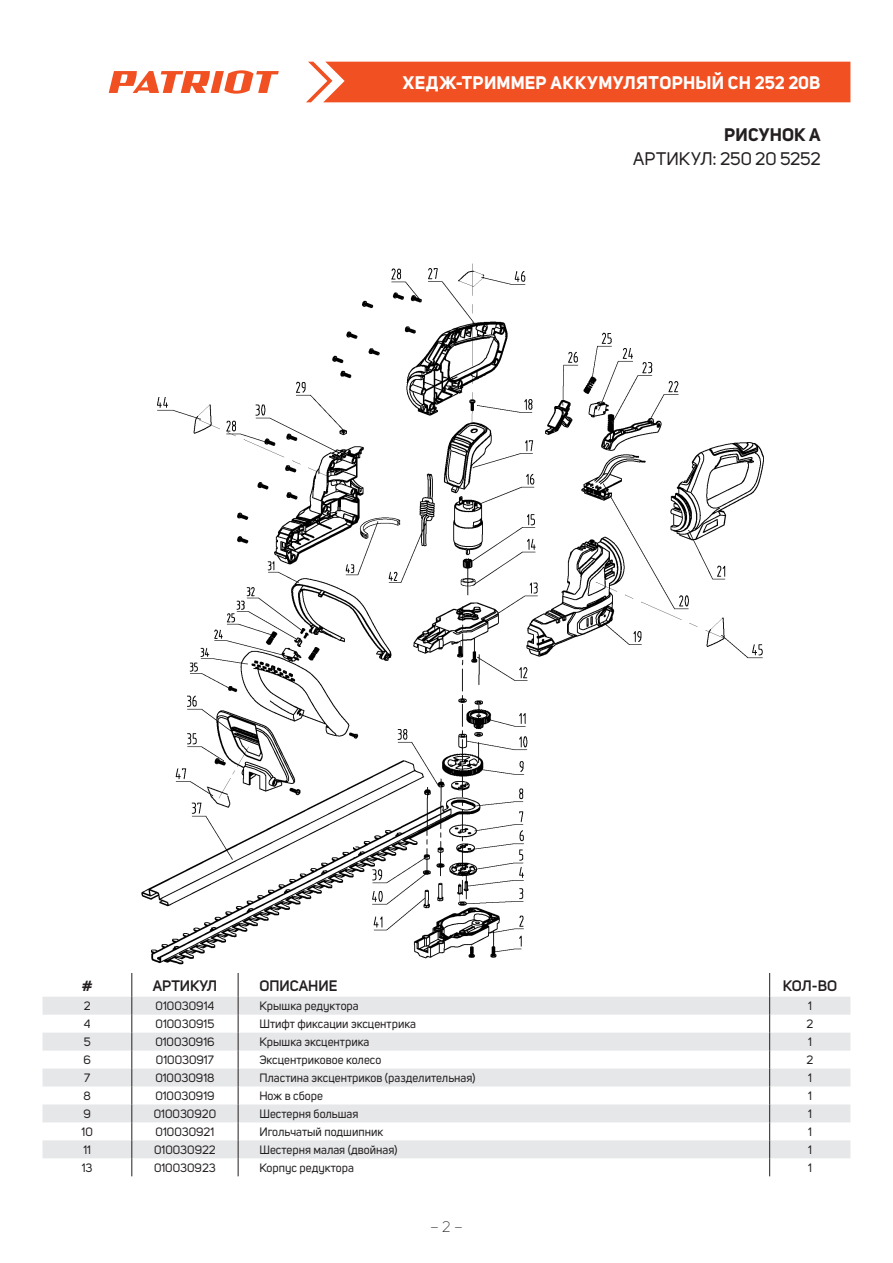
<style>
.page{position:relative;width:893px;height:1263px;background:#fff}
.page>*{position:absolute;margin:0;border:0;box-sizing:border-box;transform-origin:0 0}
.t1{font:700 18px "Uni Sans";letter-spacing:.02em;color:#fff}
.t2{font:18px "Uni Sans";letter-spacing:-.005em;color:#231f20}
.t3{font:700 18px "Uni Sans";letter-spacing:.01em;color:#231f20}
.t4{font:600 15px "Uni Sans";color:#231f20}
.t5{font:300 15px "Uni Sans";color:#231f20}
.t6{font:12px "Uni Sans";color:#231f20}
</style>
<div class="page">
<div style="left:306px;top:62px;width:544px;height:40px;background:#f15122"></div>
<svg style="left:109px;top:70px;width:170px;height:24px"></svg>
<svg style="left:43px;top:997px;width:807px;height:161px;fill:#e6e7e9"></svg>
<svg style="left:131px;top:973px;width:1px;height:203px"></svg>
<svg style="left:238px;top:973px;width:1px;height:203px"></svg>
<svg style="left:769px;top:973px;width:1px;height:203px"></svg>
<img style="left:141px;top:264px;width:623px;height:701px">
<h1 class="t1" style="left:403px;top:72px;width:419px">ХЕДЖ-ТРИММЕР АККУМУЛЯТОРНЫЙ CH 252 20B</h1>
<h1 class="t3" style="left:724px;top:123px;width:98px">РИСУНОК A</h1>
<h1 class="t2" style="left:633px;top:148px;width:189px">АРТИКУЛ: 250 20 5252</h1>
<p class="t4" style="left:82px;top:976px;width:12px">#</p>
<p class="t4" style="left:153px;top:976px;width:66px">АРТИКУЛ</p>
<p class="t4" style="left:259px;top:976px;width:80px">ОПИСАНИЕ</p>
<p class="t4" style="left:783px;top:976px;width:56px">КОЛ-ВО</p>
<p class="t6" style="left:84px;top:999px;width:8px">2</p>
<p class="t6" style="left:156px;top:999px;width:60px">010030914</p>
<p class="t6" style="left:259px;top:999px;width:101px">Крышка редуктора</p>
<p class="t6" style="left:808px;top:999px;width:5px">1</p>
<p class="t6" style="left:84px;top:1017px;width:8px">4</p>
<p class="t6" style="left:156px;top:1017px;width:60px">010030915</p>
<p class="t6" style="left:259px;top:1017px;width:158px">Штифт фиксации эксцентрика</p>
<p class="t6" style="left:807px;top:1017px;width:8px">2</p>
<p class="t6" style="left:84px;top:1035px;width:8px">5</p>
<p class="t6" style="left:155px;top:1035px;width:61px">010030916</p>
<p class="t6" style="left:259px;top:1035px;width:111px">Крышка эксцентрика</p>
<p class="t6" style="left:808px;top:1035px;width:5px">1</p>
<p class="t6" style="left:83px;top:1053px;width:9px">6</p>
<p class="t6" style="left:156px;top:1053px;width:59px">010030917</p>
<p class="t6" style="left:259px;top:1053px;width:124px">Эксцентриковое колесо</p>
<p class="t6" style="left:807px;top:1053px;width:8px">2</p>
<p class="t6" style="left:84px;top:1071px;width:8px">7</p>
<p class="t6" style="left:155px;top:1071px;width:61px">010030918</p>
<p class="t6" style="left:259px;top:1071px;width:218px">Пластина эксцентриков (разделительная)</p>
<p class="t6" style="left:808px;top:1071px;width:5px">1</p>
<p class="t6" style="left:83px;top:1089px;width:9px">8</p>
<p class="t6" style="left:155px;top:1089px;width:61px">010030919</p>
<p class="t6" style="left:259px;top:1089px;width:65px">Нож в сборе</p>
<p class="t6" style="left:808px;top:1089px;width:5px">1</p>
<p class="t6" style="left:83px;top:1107px;width:9px">9</p>
<p class="t6" style="left:154px;top:1107px;width:64px">010030920</p>
<p class="t6" style="left:259px;top:1107px;width:101px">Шестерня большая</p>
<p class="t6" style="left:808px;top:1107px;width:5px">1</p>
<p class="t6" style="left:82px;top:1125px;width:13px">10</p>
<p class="t6" style="left:156px;top:1125px;width:60px">010030921</p>
<p class="t6" style="left:259px;top:1125px;width:126px">Игольчатый подшипник</p>
<p class="t6" style="left:808px;top:1125px;width:5px">1</p>
<p class="t6" style="left:83px;top:1143px;width:9px">11</p>
<p class="t6" style="left:154px;top:1143px;width:63px">010030922</p>
<p class="t6" style="left:259px;top:1143px;width:140px">Шестерня малая (двойная)</p>
<p class="t6" style="left:808px;top:1143px;width:5px">1</p>
<p class="t6" style="left:82px;top:1161px;width:12px">13</p>
<p class="t6" style="left:154px;top:1161px;width:63px">010030923</p>
<p class="t6" style="left:259px;top:1161px;width:96px">Корпус редуктора</p>
<p class="t6" style="left:808px;top:1161px;width:5px">1</p>
<p class="t5" style="left:430px;top:1218px;width:34px">– 2 –</p>
</div>
